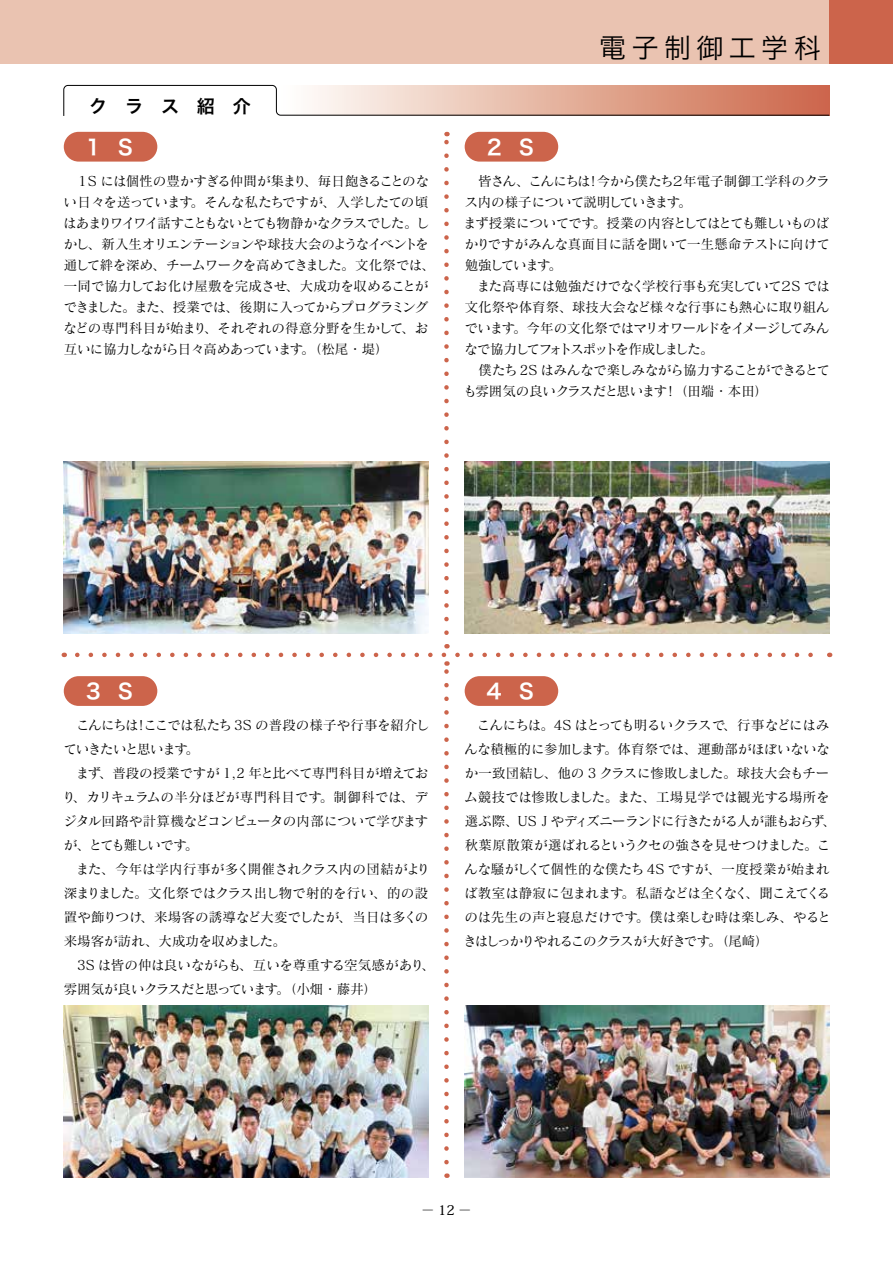
<style>
.page{position:relative;width:893px;height:1263px;background:#fff}
.page>*{position:absolute;margin:0;border:0;box-sizing:border-box;transform-origin:0 0}
.t1{font:27px "Hira Kaku Pro W3";letter-spacing:.2em;color:#000}
.t2{font:21px "Hira Kaku Pro W6";color:#fff}
.t3{font:18px "Hira Kaku Pro W6";letter-spacing:.995em;color:#000}
.t4{font:13.5px/24px "Matisse Pro M";letter-spacing:-.035em;color:#000}
.t5{font:13.5px/21px "Matisse Pro M";letter-spacing:-.055em;color:#000}
.t6{font:500 13.5px "Koz Min Pro";color:#000}
</style>
<div class="page">
<div style="left:0;top:0;width:893px;height:64px;background:#eac3b1"></div>
<div style="left:829px;top:0;width:64px;height:64px;background:#cc644b"></div>
<div style="left:64px;top:132px;width:93px;height:30px;background:#cc644b;border-radius:15px"></div>
<div style="left:64px;top:676px;width:93px;height:30px;background:#cc644b;border-radius:15px"></div>
<div style="left:465px;top:132px;width:93px;height:30px;background:#cc644b;border-radius:15px"></div>
<svg style="left:63px;top:85px;width:767px;height:31px"></svg>
<img style="left:64px;top:461px;width:364px;height:173px">
<img style="left:465px;top:461px;width:364px;height:173px">
<img style="left:64px;top:1006px;width:364px;height:172px">
<img style="left:465px;top:1006px;width:364px;height:172px">
<svg style="left:444px;top:132px;width:5px;height:501px"></svg>
<img style="left:77px;top:644px;width:745px;height:518px">
<h3 class="t3" style="left:89px;top:90px;width:163px">クラス紹介</h3>
<h2 class="t2" style="left:83px;top:128px;width:55px">１ Ｓ</h2>
<h2 class="t2" style="left:484px;top:128px;width:55px">２ Ｓ</h2>
<h1 class="t1" style="left:599px;top:24px;width:223px">電子制御工学科</h1>
<p class="t5" style="left:63px;top:170px;width:373px">　１S には個性の豊かすぎる仲間が集まり、毎日飽きることのない日々を送っています。そんな私たちですが、入学したての頃はあまりワイワイ話すこともないとても物静かなクラスでした。しかし、新入生オリエンテーションや球技大会のようなイベントを通して絆を深め、チームワークを高めてきました。文化祭では、一同で協力してお化け屋敷を完成させ、大成功を収めることができました。また、授業では、後期に入ってからプログラミングなどの専門科目が始まり、それぞれの得意分野を生かして、お互いに協力しながら日々高めあっています。（松尾・堤）</p>
<p class="t4" style="left:463px;top:170px;width:369px;line-height:21px">　皆さん、こんにちは！今から僕たち２年電子制御工学科のクラス内の様子について説明していきます。<br>まず授業についてです。授業の内容としてはとても難しいものばかりですがみんな真面目に話を聞いて一生懸命テストに向けて勉強しています。<br>　また高専には勉強だけでなく学校行事も充実していて２S では文化祭や体育祭、球技大会など様々な行事にも熱心に取り組んでいます。今年の文化祭ではマリオワールドをイメージしてみんなで協力してフォトスポットを作成しました。<br>　僕たち 2S はみんなで楽しみながら協力することができるとても雰囲気の良いクラスだと思います！（田端・本田）</p>
<h2 class="t2" style="left:83px;top:672px;width:55px">３ Ｓ</h2>
<p class="t4" style="left:64px;top:713px;width:367px;text-indent:12px">こんにちは！ここでは私たち 3S の普段の様子や行事を紹介していきたいと思います。</p>
<p class="t4" style="left:62px;top:761px;width:368px;text-align:justify;text-indent:14px">まず、普段の授業ですが 1,2 年と比べて専門科目が増えており、カリキュラムの半分ほどが専門科目です。制御科では、デジタル回路や計算機などコンピュータの内部について学びますが、とても難しいです。</p>
<p class="t4" style="left:64px;top:857px;width:368px;text-align:justify;text-indent:12px">また、今年は学内行事が多く開催されクラス内の団結がより深まりました。文化祭ではクラス出し物で射的を行い、的の設置や飾りつけ、来場客の誘導など大変でしたが、当日は多くの来場客が訪れ、大成功を収めました。</p>
<p class="t4" style="left:64px;top:953px;width:373px;text-indent:14px">3S は皆の仲は良いながらも、互いを尊重する空気感があり、雰囲気が良いクラスだと思っています。（小畑・藤井）</p>
<h2 class="t2" style="left:484px;top:672px;width:55px">４ Ｓ</h2>
<p class="t4" style="left:463px;top:713px;width:374px;text-indent:14px">こんにちは。4S はとっても明るいクラスで、行事などにはみんな積極的に参加します。体育祭では、運動部がほぼいないなか一致団結し、他の 3 クラスに惨敗しました。球技大会もチーム競技では惨敗しました。また、工場見学では観光する場所を選ぶ際、US J やディズニーランドに行きたがる人が誰もおらず、秋葉原散策が選ばれるというクセの強さを見せつけました。こんな騒がしくて個性的な僕たち 4S ですが、一度授業が始まれば教室は静寂に包まれます。私語などは全くなく、聞こえてくるのは先生の声と寝息だけです。僕は楽しむ時は楽しみ、やるときはしっかりやれるこのクラスが大好きです。（尾崎）</p>
<p class="t6" style="left:421px;top:1201px;width:52px">−12−</p>
</div>
